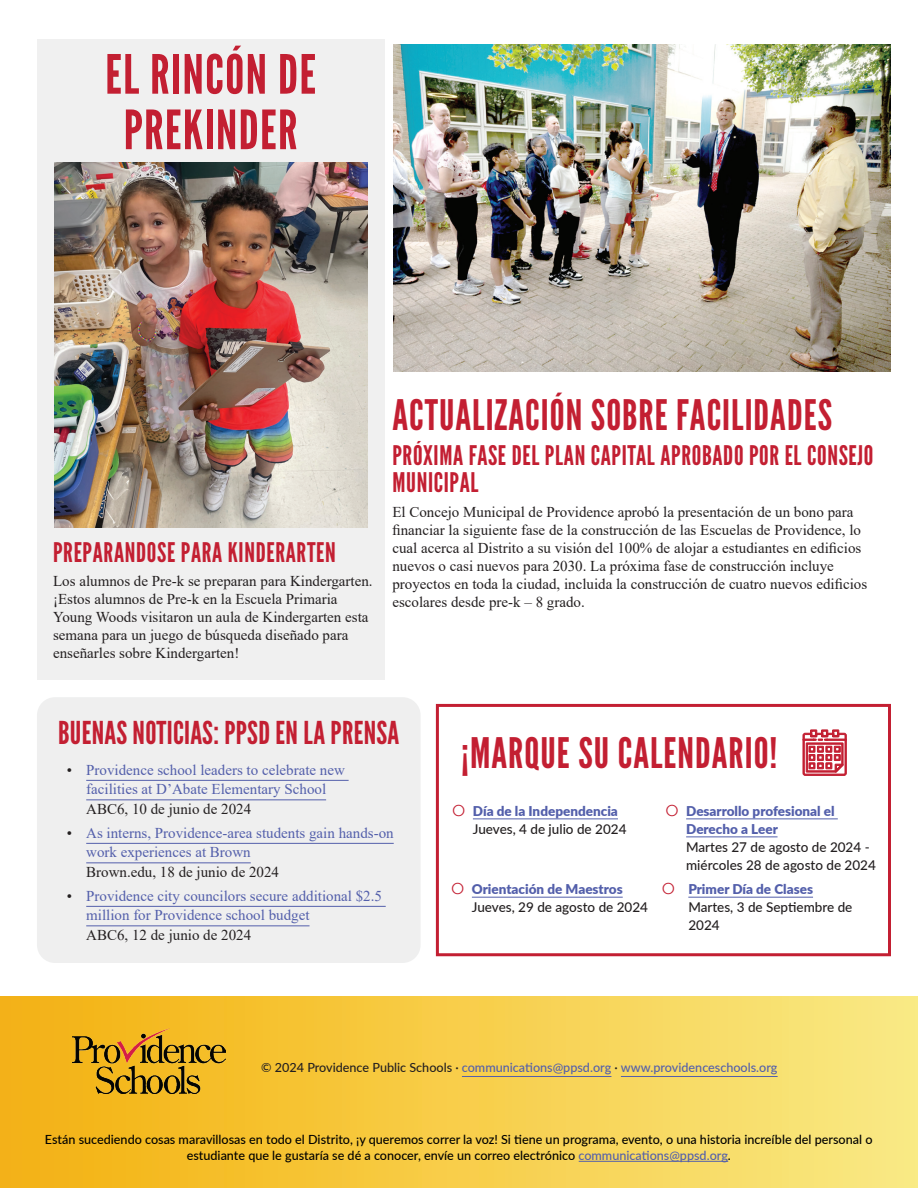
<style>
.page{position:relative;width:918px;height:1188px;background:#fff}
.page>*{position:absolute;margin:0;border:0;box-sizing:border-box;transform-origin:0 0}
.t1{font:54px/55.5px "League Gothic";letter-spacing:.025em;color:#c31f32;text-align:center}
.t2{font:42px "League Gothic";letter-spacing:.025em;color:#c31f32}
.t3{font:31.5px "League Gothic";letter-spacing:.01em;color:#c31f32}
.t4{font:27px/27px "League Gothic";letter-spacing:.025em;color:#c31f32}
.t5{font:15px/18px "Times New Roman";color:#231f20}
.t6{font:15px/19.5px "Times New Roman";color:#535fab}
.t7{font:500 13.5px/18px "Lato";color:#231f20}
.t8{font:900 13.5px/18px "Lato";color:#535fab}
.t9{font:500 12.6px/15.8px "Lato";color:#000;text-align:center}
.t10{font:500 12.6px "Lato";color:#535fab}
.s1{color:#231f20}
.s2{color:#535fab}
</style>
<div class="page">
<div style="left:0;top:996px;width:918px;height:192px;background:linear-gradient(to right,#f4b10f,#faea84)"></div>
<img style="left:72px;top:1029px;width:153px;height:65px">
<hr style="left:579px;top:1161px;width:149px;height:1px;background:#535fab">
<hr style="left:462px;top:1076px;width:149px;height:1px;background:#535fab">
<hr style="left:621px;top:1076px;width:157px;height:1px;background:#535fab">
<div style="left:37px;top:39px;width:347px;height:640px;background:#f0f0f0"></div>
<div style="left:37px;top:697px;width:384px;height:266px;background:#efefef;border-radius:18px"></div>
<hr style="left:86px;top:780px;width:263px;height:1px;background:#535fab">
<hr style="left:86px;top:799px;width:240px;height:1px;background:#535fab">
<hr style="left:86px;top:843px;width:308px;height:1px;background:#535fab">
<hr style="left:86px;top:862px;width:165px;height:1px;background:#535fab">
<hr style="left:86px;top:906px;width:300px;height:1px;background:#535fab">
<hr style="left:86px;top:925px;width:224px;height:1px;background:#535fab">
<img style="left:54px;top:163px;width:313px;height:364px">
<img style="left:394px;top:44px;width:496px;height:328px">
<hr style="left:473px;top:819px;width:145px;height:1px;background:#535fab">
<hr style="left:686px;top:819px;width:152px;height:1px;background:#535fab">
<hr style="left:686px;top:837px;width:92px;height:1px;background:#535fab">
<hr style="left:472px;top:897px;width:151px;height:1px;background:#535fab">
<hr style="left:688px;top:897px;width:125px;height:1px;background:#535fab">
<svg style="left:803px;top:730px;width:44px;height:46px"></svg>
<div style="left:436px;top:704px;width:455px;height:252px;border:3px solid #c31f32"></div>
<h1 class="t1" style="left:105px;top:47px;width:212px">EL RINCÓN DE<br>PREKINDER</h1>
<h3 class="t4" style="left:53px;top:539px;width:284px">PREPARANDOSE PARA KINDERARTEN</h3>
<p class="t5" style="left:53px;top:571px;width:321px">Los alumnos de Pre-k se preparan para Kindergarten. ¡Estos alumnos de Pre-k en la Escuela Primaria Young Woods visitaron un aula de Kindergarten esta semana para un juego de búsqueda diseñado para enseñarles sobre Kindergarten!</p>
<h2 class="t2" style="left:392px;top:390px;width:441px">ACTUALIZACIÓN SOBRE FACILIDADES</h2>
<h3 class="t4" style="left:392px;top:442px;width:483px">PRÓXIMA FASE DEL PLAN CAPITAL APROBADO POR EL CONSEJO<br>MUNICIPAL</h3>
<p class="t5" style="left:392px;top:503px;width:476px">El Concejo Municipal de Providence aprobó la presentación de un bono para financiar la siguiente fase de la construcción de las Escuelas de Providence, lo cual acerca al Distrito a su visión del 100% de alojar a estudiantes en edificios nuevos o casi nuevos para 2030. La próxima fase de construcción incluye proyectos en toda la ciudad, incluida la construcción de cuatro nuevos edificios escolares desde pre-k – 8 grado.</p>
<h3 class="t3" style="left:58px;top:714px;width:343px">BUENAS NOTICIAS: PPSD EN LA PRENSA</h3>
<p class="t6" style="left:67px;top:760px;width:280px;text-align:center"><span class="s1">•</span> Providence school leaders to celebrate new facilities at D’Abate Elementary School</p>
<p class="t5" style="left:86px;top:799px;width:166px">ABC6, 10 de junio de 2024</p>
<p class="t6" style="left:86px;top:823px;width:309px;text-indent:-20px"><span class="s1">•</span> As interns, Providence-area students gain hands-on work experiences at Brown</p>
<p class="t5" style="left:86px;top:862px;width:194px">Brown.edu, 18 de junio de 2024</p>
<p class="t6" style="left:86px;top:886px;width:297px;text-indent:-20px"><span class="s1">•</span> Providence city councilors secure additional $2.5 million for Providence school budget</p>
<p class="t5" style="left:86px;top:925px;width:167px">ABC6, 12 de junio de 2024</p>
<h2 class="t2" style="left:461px;top:728px;width:318px">¡MARQUE SU CALENDARIO!</h2>
<p class="t8" style="left:473px;top:801px;width:147px">Día de la Independencia</p>
<p class="t7" style="left:473px;top:819px;width:155px">Jueves, 4 de julio de 2024</p>
<p class="t8" style="left:472px;top:880px;width:152px">Orientación de Maestros</p>
<p class="t7" style="left:472px;top:898px;width:178px">Jueves, 29 de agosto de 2024</p>
<p class="t8" style="left:686px;top:801px;width:150px">Desarrollo profesional el<br>Derecho a Leer</p>
<p class="t7" style="left:686px;top:837px;width:191px">Martes 27 de agosto de 2024 - miércoles 28 de agosto de 2024</p>
<p class="t8" style="left:688px;top:880px;width:126px">Primer Día de Clases</p>
<p class="t7" style="left:688px;top:898px;width:166px">Martes, 3 de Septiembre de<br>2024</p>
<p class="t10" style="left:261px;top:1059px;width:518px"><span class="s1">© 2024 Providence Public Schools ·</span> communications@ppsd.org <span class="s1">·</span> www.providenceschools.org</p>
<p class="t9" style="left:45px;top:1131px;width:829px">Están sucediendo cosas maravillosas en todo el Distrito, ¡y queremos correr la voz! Si tiene un programa, evento, o una historia increíble del personal o estudiante que le gustaría se dé a conocer, envíe un correo electrónico <span class="s2">communications@ppsd.org</span>.</p>
</div>
